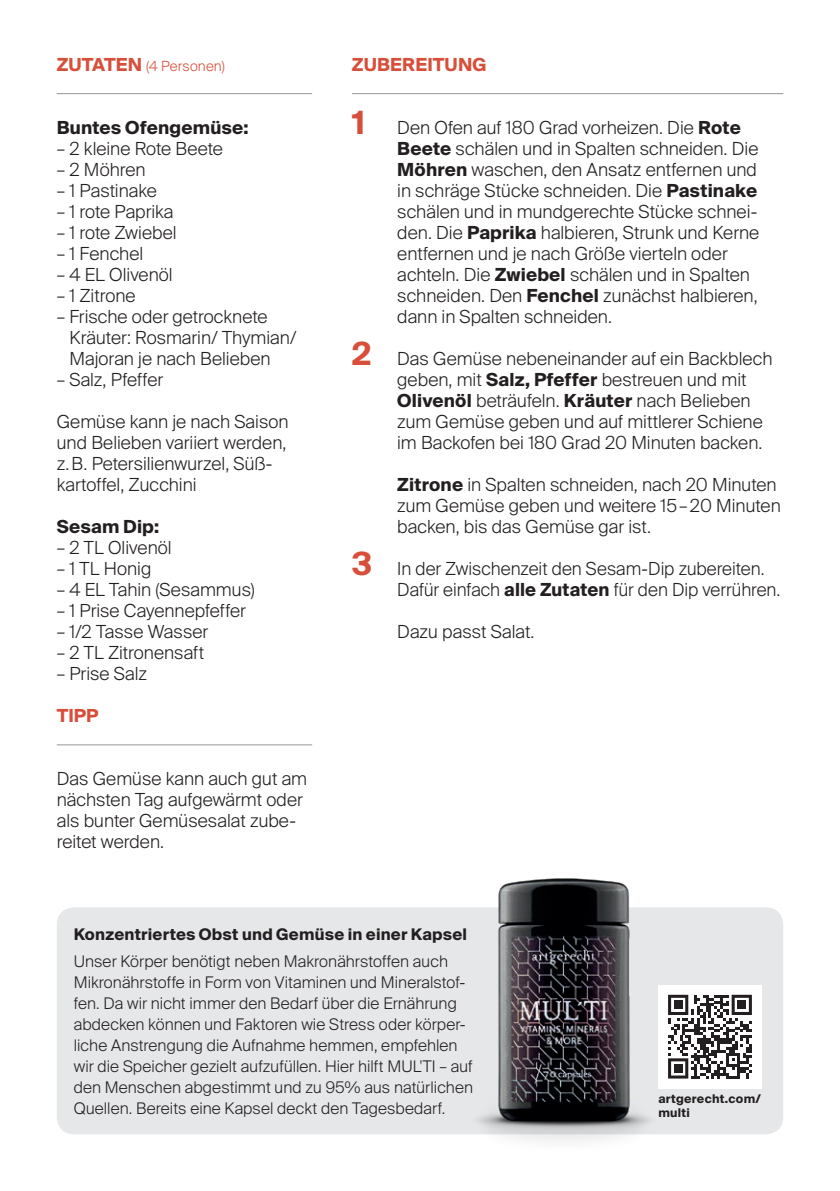
<style>
.page{position:relative;width:840px;height:1191px;background:#fff}
.page>*{position:absolute;margin:0;border:0;box-sizing:border-box;transform-origin:0 0}
.t1{font:300 18px/21px "Suisse Intl";color:#231f20}
.t2{font:700 18px "Suisse Intl";letter-spacing:.01em;color:#231f20}
.t3{font:700 18px "Suisse Intl";letter-spacing:.005em;color:#d74f3a}
.t4{font:300 16px/21px "Suisse Intl";letter-spacing:.005em;color:#231f20}
.t5{font:700 16px "Suisse Intl";letter-spacing:.015em;color:#231f20}
.t6{font:300 14px "Suisse Intl";letter-spacing:.015em;color:#d74f3a}
.t7{font:700 12px/14px "Suisse Intl";letter-spacing:.025em;color:#231f20}
.s1{font-weight:700;font-size:18px}
.s2{font-weight:700;font-size:32px;color:#d74f3a}
.s3{font-weight:700}
</style>
<div class="page">
<hr style="left:351px;top:93px;width:431px;height:1px;background:#939598">
<div style="left:57px;top:907px;width:725px;height:227px;background:#e6e7e9;border-radius:17px"></div>
<img style="left:478px;top:878px;width:257px;height:263px">
<hr style="left:57px;top:93px;width:255px;height:1px;background:#939598">
<hr style="left:57px;top:744px;width:255px;height:1px;background:#939598">
<div style="left:658px;top:985px;width:103px;height:103px;background:#fff"></div>
<svg style="left:668px;top:994px;width:83px;height:84px"></svg>
<div style="left:673px;top:1000px;width:9px;height:9px;background:#231f20"></div>
<div style="left:737px;top:1000px;width:8px;height:9px;background:#231f20"></div>
<div style="left:673px;top:1064px;width:9px;height:8px;background:#231f20"></div>
<p class="t6" style="left:57px;top:58px;width:169px"><span class="s1">ZUTATEN</span> (4 Personen)</p>
<p class="t2" style="left:57px;top:117px;width:193px">Buntes Ofengemüse:</p>
<p class="t1" style="left:57px;top:138px;width:167px">– 2 kleine Rote Beete</p>
<p class="t1" style="left:57px;top:159px;width:90px">– 2 Möhren</p>
<p class="t1" style="left:57px;top:180px;width:101px">– 1 Pastinake</p>
<p class="t1" style="left:57px;top:201px;width:118px">– 1 rote Paprika</p>
<p class="t1" style="left:57px;top:222px;width:121px">– 1 rote Zwiebel</p>
<p class="t1" style="left:57px;top:243px;width:88px">– 1 Fenchel</p>
<p class="t1" style="left:57px;top:264px;width:117px">– 4 EL Olivenöl</p>
<p class="t1" style="left:57px;top:285px;width:80px">– 1 Zitrone</p>
<p class="t1" style="left:69px;top:306px;width:228px;text-indent:-13px">– Frische oder getrocknete<br>Kräuter: Rosmarin/ Thymian/<br>Majoran je nach Belieben</p>
<p class="t1" style="left:57px;top:369px;width:108px">– Salz, Pfeffer</p>
<p class="t1" style="left:57px;top:411px;width:233px">Gemüse kann je nach Saison und Belieben variiert werden, z.B. Petersilienwurzel, Süß&shy;kartoffel, Zucchini</p>
<p class="t2" style="left:57px;top:516px;width:104px">Sesam Dip:</p>
<p class="t1" style="left:57px;top:537px;width:116px">– 2 TL Olivenöl</p>
<p class="t1" style="left:57px;top:558px;width:96px">– 1 TL Honig</p>
<p class="t1" style="left:57px;top:579px;width:199px">– 4 EL Tahin (Sesammus)</p>
<p class="t1" style="left:57px;top:600px;width:190px">– 1 Prise Cayennepfeffer</p>
<p class="t1" style="left:57px;top:621px;width:153px">– 1/2 Tasse Wasser</p>
<p class="t1" style="left:57px;top:642px;width:149px">– 2 TL Zitronensaft</p>
<p class="t1" style="left:57px;top:663px;width:92px">– Prise Salz</p>
<p class="t3" style="left:57px;top:705px;width:43px">TIPP</p>
<p class="t1" style="left:57px;top:768px;width:252px">Das Gemüse kann auch gut am nächsten Tag aufgewärmt oder als bunter Gemüsesalat zube&shy;reitet werden.</p>
<p class="t3" style="left:351px;top:54px;width:136px">ZUBEREITUNG</p>
<p class="t1" style="left:397px;top:117px;width:363px;text-indent:-45px"><span class="s2">1</span> Den Ofen auf 180 Grad vorheizen. Die <span class="s3">Rote Beete</span> schälen und in Spalten schneiden. Die <span class="s3">Möhren</span> waschen, den Ansatz entfernen und in schräge Stücke schneiden. Die <span class="s3">Pastinake </span>schälen und in mundgerechte Stücke schnei&shy;den. Die <span class="s3">Paprika</span> halbieren, Strunk und Kerne entfernen und je nach Größe vierteln oder achteln. Die <span class="s3">Zwiebel</span> schälen und in Spalten schneiden. Den <span class="s3">Fenchel</span> zunächst halbieren, dann in Spalten schneiden.</p>
<p class="t1" style="left:397px;top:348px;width:376px;text-indent:-45px"><span class="s2">2</span> Das Gemüse nebeneinander auf ein Backblech geben, mit <span class="s3">Salz, Pfeffer</span> bestreuen und mit <span class="s3">Olivenöl</span> beträufeln. <span class="s3">Kräuter</span> nach Belieben zum Gemüse geben und auf mittlerer Schiene im Backofen bei 180 Grad 20 Minuten backen.</p>
<p class="t1" style="left:397px;top:474px;width:385px"><span class="s3">Zitrone</span> in Spalten schneiden, nach 20 Minuten zum Gemüse geben und weitere 15–20 Minuten backen, bis das Gemüse gar ist.</p>
<p class="t1" style="left:397px;top:558px;width:384px;text-indent:-45px"><span class="s2">3</span> In der Zwischenzeit den Sesam-Dip zubereiten.<br>Dafür einfach <span class="s3">alle Zutaten</span> für den Dip verrühren.</p>
<p class="t1" style="left:397px;top:621px;width:139px">Dazu passt Salat.</p>
<p class="t5" style="left:74px;top:925px;width:394px">Konzentriertes Obst und Gemüse in einer Kapsel</p>
<p class="t4" style="left:74px;top:950px;width:400px">Unser Körper benötigt neben Makronährstoffen auch Mikronährstoffe in Form von Vitaminen und Mineralstof&shy;fen. Da wir nicht immer den Bedarf über die Ernährung abdecken können und Faktoren wie Stress oder körper&shy;liche Anstrengung die Aufnahme hemmen, empfehlen wir die Speicher gezielt aufzufüllen. Hier hilft MUL'TI – auf den Menschen abgestimmt und zu 95% aus natürlichen Quellen. Bereits eine Kapsel deckt den Tagesbedarf.</p>
<p class="t7" style="left:658px;top:1092px;width:104px">artgerecht.com/ multi</p>
</div>
